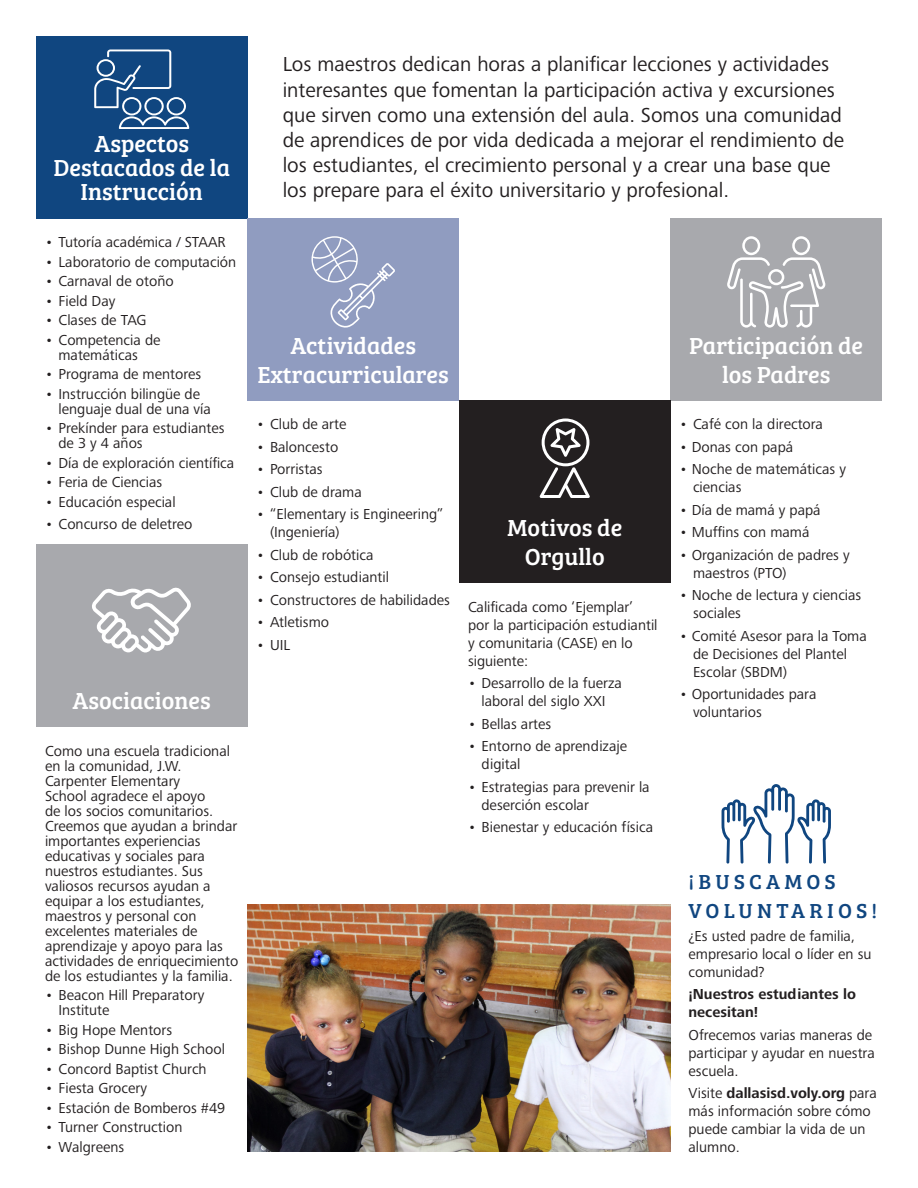
<style>
.page{position:relative;width:918px;height:1188px;background:#fff}
.page>*{position:absolute;margin:0;border:0;box-sizing:border-box;transform-origin:0 0}
.t1{font:24px/28.8px "Bree Serif";color:#fff;text-align:center}
.t2{font:21px/25.2px "Frutiger Next Pro";color:#231f20}
.t3{font:21px/28.8px "Bree Serif";letter-spacing:.2em;color:#104680}
.t4{font:15px/18px "Frutiger Next Pro";color:#231f20}
.t5{font:700 15px/18px "Frutiger Next Pro";color:#231f20}
.s1{font-weight:700}
</style>
<div class="page">
<img style="left:248px;top:904px;width:423px;height:248px">
<div style="left:36px;top:36px;width:212px;height:182px;background:#104680"></div>
<div style="left:670px;top:218px;width:212px;height:182px;background:#a8a9ad"></div>
<div style="left:36px;top:544px;width:212px;height:183px;background:#a8a9ad"></div>
<div style="left:248px;top:218px;width:211px;height:182px;background:#909cc0"></div>
<div style="left:459px;top:400px;width:211px;height:183px;background:#231f20"></div>
<svg style="left:94px;top:49px;width:95px;height:80px"></svg>
<svg style="left:311px;top:236px;width:84px;height:92px"></svg>
<svg style="left:540px;top:418px;width:50px;height:80px"></svg>
<svg style="left:727px;top:236px;width:99px;height:92px"></svg>
<svg style="left:92px;top:587px;width:99px;height:65px"></svg>
<svg style="left:722px;top:784px;width:109px;height:80px"></svg>
<p class="t1" style="left:53px;top:131px;width:178px;line-height:24px">Aspectos<br>Destacados de la<br>Instrucción</p>
<p class="t1" style="left:71px;top:147px;width:142px">Instructional<br>Highlights</p>
<p class="t4" style="left:45px;top:233px;width:182px">• Tutoría académica / STAAR</p>
<p class="t4" style="left:45px;top:253px;width:193px">• Laboratorio de computación</p>
<p class="t4" style="left:45px;top:272px;width:130px">• Carnaval de otoño</p>
<p class="t4" style="left:45px;top:292px;width:72px">• Field Day</p>
<p class="t4" style="left:45px;top:311px;width:103px">• Clases de TAG</p>
<p class="t4" style="left:58px;top:332px;width:104px;line-height:15px;text-indent:-14px">• Competencia de matemáticas</p>
<p class="t4" style="left:45px;top:365px;width:158px">• Programa de mentores</p>
<p class="t4" style="left:58px;top:386px;width:154px;line-height:15px;text-indent:-14px">• Instrucción bilingüe de lenguaje dual de una vía</p>
<p class="t4" style="left:58px;top:421px;width:168px;line-height:15px;text-indent:-14px">• Prekínder para estudiantes de 3 y 4 años</p>
<p class="t4" style="left:45px;top:454px;width:191px">• Día de exploración científica</p>
<p class="t4" style="left:45px;top:473px;width:119px">• Feria de Ciencias</p>
<p class="t4" style="left:45px;top:493px;width:132px">• Educación especial</p>
<p class="t4" style="left:45px;top:515px;width:149px">• Concurso de deletreo</p>
<p class="t1" style="left:73px;top:685px;width:140px">Asociaciones</p>
<p class="t4" style="left:45px;top:743px;width:195px;line-height:15px">Como una escuela tradicional en la comunidad, J.W.<br>Carpenter Elementary<br>School agradece el apoyo<br>de los socios comunitarios.<br>Creemos que ayudan a brindar importantes experiencias educativas y sociales para nuestros estudiantes. Sus valiosos recursos ayudan a equipar a los estudiantes, maestros y personal con excelentes materiales de aprendizaje y apoyo para las actividades de enriquecimiento de los estudiantes y la familia.</p>
<p class="t4" style="left:58px;top:988px;width:147px;line-height:15px;text-indent:-14px">• Beacon Hill Preparatory<br>Institute</p>
<p class="t4" style="left:45px;top:1021px;width:129px">• Big Hope Mentors</p>
<p class="t4" style="left:45px;top:1040px;width:181px">• Bishop Dunne High School</p>
<p class="t4" style="left:45px;top:1060px;width:163px">• Concord Baptist Church</p>
<p class="t4" style="left:45px;top:1079px;width:103px">• Fiesta Grocery</p>
<p class="t4" style="left:45px;top:1099px;width:182px">• Estación de Bomberos #49</p>
<p class="t4" style="left:45px;top:1118px;width:139px">• Turner Construction</p>
<p class="t4" style="left:45px;top:1138px;width:81px">• Walgreens</p>
<p class="t2" style="left:283px;top:52px;width:563px">Los maestros dedican horas a planificar lecciones y actividades interesantes que fomentan la participación activa y excursiones que sirven como una extensión del aula. Somos una comunidad de aprendices de por vida dedicada a mejorar el rendimiento de los estudiantes, el crecimiento personal y a crear una base que los prepare para el éxito universitario y profesional.</p>
<p class="t1" style="left:258px;top:330px;width:193px">Actividades<br>Extracurriculares</p>
<p class="t1" style="left:689px;top:330px;width:175px">Participación de los Padres</p>
<p class="t1" style="left:269px;top:330px;width:171px">Extracurricular<br>A tivities</p>
<p class="t4" style="left:256px;top:415px;width:92px">• Club de arte</p>
<p class="t4" style="left:256px;top:438px;width:83px">• Baloncesto</p>
<p class="t4" style="left:256px;top:460px;width:68px">• Porristas</p>
<p class="t4" style="left:256px;top:483px;width:107px">• Club de drama</p>
<p class="t4" style="left:270px;top:505px;width:175px;text-indent:-14px">• “Elementary is Engineering” (Ingeniería)</p>
<p class="t4" style="left:256px;top:546px;width:119px">• Club de robótica</p>
<p class="t4" style="left:256px;top:568px;width:134px">• Consejo estudiantil</p>
<p class="t4" style="left:256px;top:591px;width:195px">• Constructores de habilidades</p>
<p class="t4" style="left:256px;top:613px;width:74px">• Atletismo</p>
<p class="t4" style="left:256px;top:636px;width:35px">• UIL</p>
<p class="t1" style="left:518px;top:512px;width:95px">Points of</p>
<p class="t1" style="left:536px;top:541px;width:59px">Pride</p>
<p class="t1" style="left:507px;top:512px;width:117px">Motivos de<br>Orgullo</p>
<p class="t4" style="left:468px;top:598px;width:191px">Calificada como ‘Ejemplar’ por la participación estudiantil y comunitaria (CASE) en lo siguiente:</p>
<p class="t4" style="left:468px;top:674px;width:155px;text-align:center">• Desarrollo de la fuerza laboral del siglo XXI</p>
<p class="t4" style="left:468px;top:715px;width:85px">• Bellas artes</p>
<p class="t4" style="left:482px;top:737px;width:147px;text-indent:-14px">• Entorno de aprendizaje digital</p>
<p class="t4" style="left:482px;top:778px;width:170px;text-indent:-14px">• Estrategias para prevenir la deserción escolar</p>
<p class="t4" style="left:468px;top:818px;width:187px">• Bienestar y educación física</p>
<p class="t4" style="left:680px;top:415px;width:145px">• Café con la directora</p>
<p class="t4" style="left:680px;top:438px;width:115px">• Donas con papá</p>
<p class="t4" style="left:693px;top:460px;width:154px;text-indent:-14px">• Noche de matemáticas y ciencias</p>
<p class="t4" style="left:680px;top:501px;width:143px">• Día de mamá y papá</p>
<p class="t4" style="left:680px;top:523px;width:131px">• Muffins con mamá</p>
<p class="t4" style="left:693px;top:546px;width:158px;text-indent:-14px">• Organización de padres y maestros (PTO)</p>
<p class="t4" style="left:693px;top:586px;width:170px;text-indent:-14px">• Noche de lectura y ciencias sociales</p>
<p class="t4" style="left:693px;top:627px;width:175px;text-indent:-14px">• Comité Asesor para la Toma de Decisiones del Plantel<br>Escolar (SBDM)</p>
<p class="t4" style="left:693px;top:685px;width:125px;text-indent:-14px">• Oportunidades para voluntarios</p>
<p class="t3" style="left:688px;top:866px;width:190px">¡BUSCAMOS<br>VOLUNTARIOS!</p>
<p class="t4" style="left:688px;top:927px;width:185px">¿Es usted padre de familia, empresario local o líder en su comunidad?</p>
<p class="t5" style="left:688px;top:985px;width:169px">¡Nuestros estudiantes lo necesitan!</p>
<p class="t4" style="left:688px;top:1026px;width:188px">Ofrecemos varias maneras de participar y ayudar en nuestra escuela.</p>
<p class="t4" style="left:688px;top:1084px;width:190px">Visite <span class="s1">dallasisd.voly.org</span> para más información sobre cómo puede cambiar la vida de un alumno.</p>
</div>
